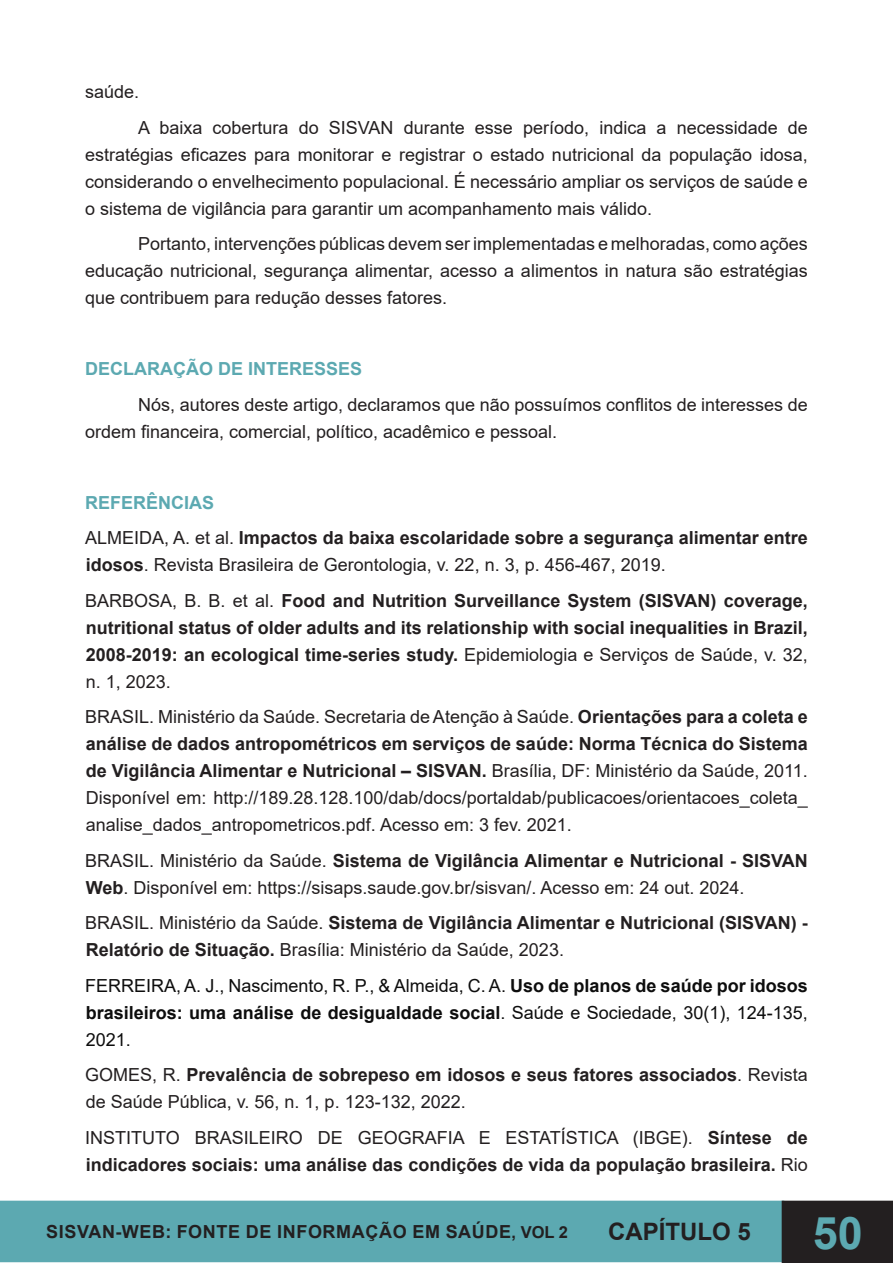
<style>
.page{position:relative;width:893px;height:1263px;background:#fff}
.page>*{position:absolute;margin:0;border:0;box-sizing:border-box;transform-origin:0 0}
.t1{font:700 45px "Arial";color:#5ca9b1}
.t2{font:700 24px "Arial";color:#231f20}
.t3{font:18px/27px "Arial";color:#231f20}
.t4{font:700 18px/27px "Arial";color:#231f20}
.t5{font:18px/27px "Arial";color:#0d0d0d;text-align:justify}
.t6{font:700 18px "Arial";letter-spacing:.035em;color:#231f20}
.t7{font:700 18px "Arial";color:#5ca9b1}
.s1{font-weight:700}
.s2{font-weight:400}
.s3{font-size:16.5px}
</style>
<div class="page">
<div style="left:1px;top:1201px;width:782px;height:60px;background:#5ca9b1"></div>
<div style="left:0;top:1201px;width:784px;height:61px;border:2px solid #5ca9b1"></div>
<div style="left:782px;top:1201px;width:111px;height:62px;background:#231f20"></div>
<p class="t3" style="left:85px;top:78px;width:56px">saúde.</p>
<p class="t3" style="left:85px;top:114px;width:724px;text-align:justify;text-indent:53px">A baixa cobertura do SISVAN durante esse período, indica a necessidade de estratégias eficazes para monitorar e registrar o estado nutricional da população idosa, considerando o envelhecimento populacional. É necessário ampliar os serviços de saúde e o sistema de vigilância para garantir um acompanhamento mais válido.</p>
<p class="t3" style="left:85px;top:230px;width:724px;text-align:justify;text-indent:53px">Portanto, intervenções públicas devem ser implementadas e melhoradas, como ações educação nutricional, segurança alimentar, acesso a alimentos in natura são estratégias que contribuem para redução desses fatores.</p>
<p class="t7" style="left:85px;top:356px;width:279px">DECLARAÇÃO DE INTERESSES</p>
<p class="t3" style="left:85px;top:391px;width:724px;text-indent:53px">Nós, autores deste artigo, declaramos que não possuímos conflitos de interesses de ordem financeira, comercial, político, acadêmico e pessoal.</p>
<p class="t7" style="left:85px;top:490px;width:131px">REFERÊNCIAS</p>
<p class="t3" style="left:85px;top:524px;width:724px">ALMEIDA, A. et al. <span class="s1">Impactos da baixa escolaridade sobre a segurança alimentar entre idosos</span>. Revista Brasileira de Gerontologia, v. 22, n. 3, p. 456-467, 2019.</p>
<p class="t4" style="left:85px;top:587px;width:724px;text-align:justify"><span class="s2">BARBOSA, B. B. et al.</span> Food and Nutrition Surveillance System (SISVAN) coverage, nutritional status of older adults and its relationship with social inequalities in Brazil, 2008-2019: an ecological time-series study. <span class="s2">Epidemiologia e Serviços de Saúde, v. 32, n. 1, 2023.</span></p>
<p class="t3" style="left:85px;top:703px;width:724px;text-align:justify">BRASIL. Ministério da Saúde. Secretaria de Atenção à Saúde. <span class="s1">Orientações para a coleta e análise de dados antropométricos em serviços de saúde: Norma Técnica do Sistema de Vigilância Alimentar e Nutricional – SISVAN.</span> Brasília, DF: Ministério da Saúde, 2011.<br>Disponível em: http://189.28.128.100/dab/docs/portaldab/publicacoes/orientacoes_coleta_ analise_dados_antropometricos.pdf. Acesso em: 3 fev. 2021.</p>
<p class="t3" style="left:85px;top:847px;width:724px">BRASIL. Ministério da Saúde. <span class="s1">Sistema de Vigilância Alimentar e Nutricional - SISVAN<br>Web</span>. Disponível em: https://sisaps.saude.gov.br/sisvan/. Acesso em: 24 out. 2024.</p>
<p class="t4" style="left:85px;top:910px;width:724px"><span class="s2">BRASIL. Ministério da Saúde.</span> Sistema de Vigilância Alimentar e Nutricional (SISVAN) -<br>Relatório de Situação. <span class="s2">Brasília: Ministério da Saúde, 2023.</span></p>
<p class="t5" style="left:85px;top:972px;width:724px">FERREIRA, A. J., Nascimento, R. P., &amp; Almeida, C. A. <span class="s1">Uso de planos de saúde por idosos brasileiros: uma análise de desigualdade social</span>. Saúde e Sociedade, 30(1), 124-135, 2021.</p>
<p class="t3" style="left:85px;top:1061px;width:724px">GOMES, R. <span class="s1">Prevalência de sobrepeso em idosos e seus fatores associados</span>. Revista de Saúde Pública, v. 56, n. 1, p. 123-132, 2022.</p>
<p class="t4" style="left:85px;top:1124px;width:724px"><span class="s2">INSTITUTO BRASILEIRO DE GEOGRAFIA E ESTATÍSTICA (IBGE).</span> Síntese de indicadores sociais: uma análise das condições de vida da população brasileira. <span class="s2">Rio</span></p>
<p class="t6" style="left:46px;top:1219px;width:523px">SISVAN-WEB: FONTE DE INFORMAÇÃO EM SAÚDE<span class="s3">, VOL 2</span></p>
<h2 class="t2" style="left:608px;top:1215px;width:144px">CAPÍTULO 5</h2>
<h1 class="t1" style="left:813px;top:1201px;width:52px">50</h1>
</div>
